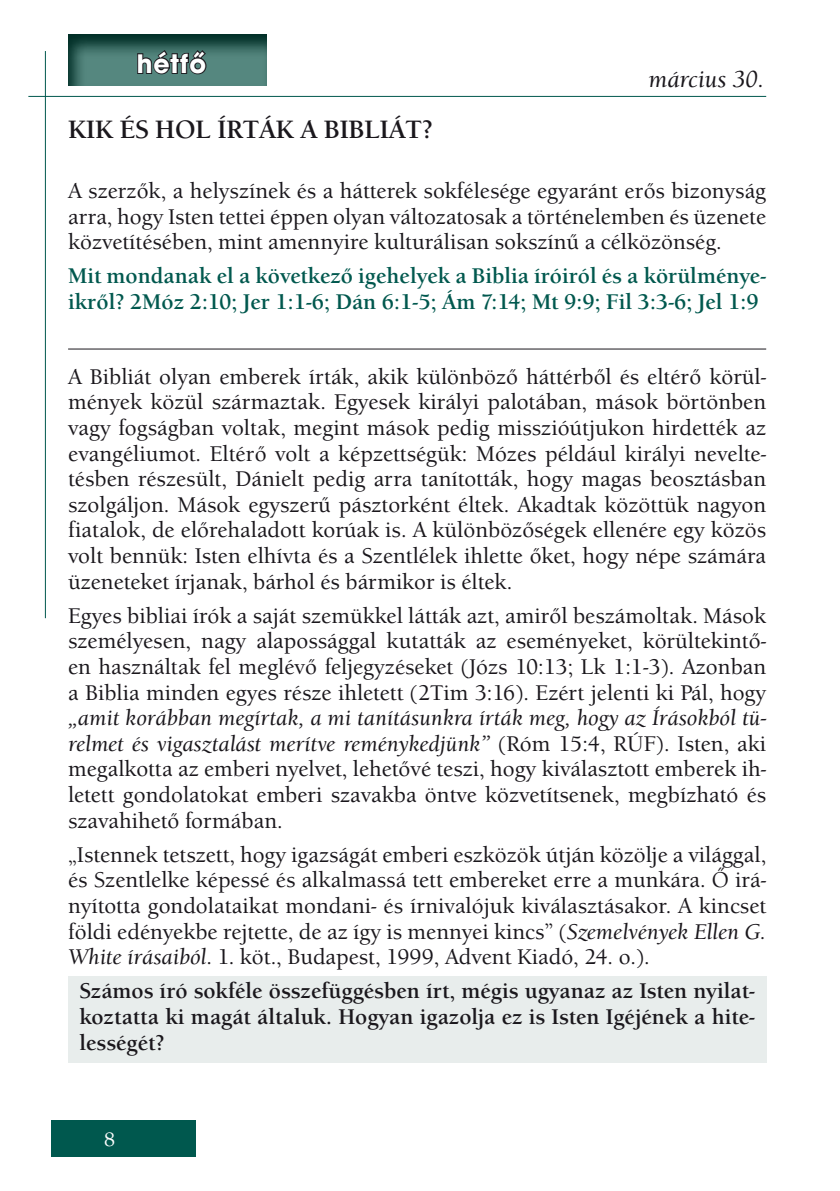
<style>
.page{position:relative;width:840px;height:1191px;background:#fff}
.page>*{position:absolute;margin:0;border:0;box-sizing:border-box;transform-origin:0 0}
.t1{font:700 28px "Avant Gar Got Itc TEE";letter-spacing:.04em;color:#fff}
.t2{font:700 26px "Berkeley Old Sty Itc TEE";color:#1a171c}
.t3{font:italic 500 24px "Berkeley Old Sty Itc TEE";color:#1a171c}
.t4{font:500 22px/25.6px "Berkeley Old Sty Itc TEE";color:#1a171c;text-align:justify}
.t5{font:700 22px/25.6px "Berkeley Old Sty Itc TEE";color:#1a171c;text-align:justify}
.t6{font:700 22px/25.6px "Berkeley Old Sty Itc TEE";color:#00584e}
.t7{font:500 20px "Berkeley Old Sty Itc TEE";color:#fff}
.s1{font-style:italic}
</style>
<div class="page">
<div style="left:51px;top:1120px;width:145px;height:37px;background:#00584e"></div>
<hr style="left:28px;top:96px;width:737px;height:1px;background:#00584e">
<hr style="left:45px;top:51px;width:1px;height:567px;background:#00584e">
<div style="left:68px;top:976px;width:697px;height:86px;background:#e8edec"></div>
<svg style="left:68px;top:34px;width:199px;height:52px;background:#3b6b63"></svg>
<svg style="left:136px;top:49px;width:72px;height:27px;background:#3a5654"></svg>
<hr style="left:68px;top:348px;width:697px;height:1px;background:#1a171c">
<p class="t1" style="left:137px;top:46px;width:71px">hétfő</p>
<p class="t2" style="left:68px;top:115px;width:366px">KIK ÉS HOL ÍRTÁK A BIBLIÁT?</p>
<p class="t3" style="left:648px;top:65px;width:117px">március 30.</p>
<p class="t4" style="left:68px;top:178px;width:699px">A szerzők, a helyszínek és a hátterek sokfélesége egyaránt erős bizonyság arra, hogy Isten tettei éppen olyan változatosak a történelemben és üzenete közvetítésében, mint amennyire kulturálisan sokszínű a célközönség.</p>
<p class="t6" style="left:68px;top:263px;width:699px">Mit mondanak el a következő igehelyek a Biblia íróiról és a körülménye&shy;ikről? 2Móz 2:10; Jer 1:1-6; Dán 6:1-5; Ám 7:14; Mt 9:9; Fil 3:3-6; Jel 1:9</p>
<p class="t4" style="left:68px;top:364px;width:699px">A Bibliát olyan emberek írták, akik különböző háttérből és eltérő körül&shy;mények közül származtak. Egyesek királyi palotában, mások börtönben vagy fogságban voltak, megint mások pedig misszióútjukon hirdették az evangéliumot. Eltérő volt a képzettségük: Mózes például királyi nevelte&shy;tésben részesült, Dánielt pedig arra tanították, hogy magas beosztásban szolgáljon. Mások egyszerű pásztorként éltek. Akadtak közöttük nagyon fiatalok, de előrehaladott korúak is. A különbözőségek ellenére egy közös volt bennük: Isten elhívta és a Szentlélek ihlette őket, hogy népe számára üzeneteket írjanak, bárhol és bármikor is éltek.</p>
<p class="t4" style="left:68px;top:603px;width:699px">Egyes bibliai írók a saját szemükkel látták azt, amiről beszámoltak. Mások személyesen, nagy alapossággal kutatták az eseményeket, körültekintő&shy;en használtak fel meglévő feljegyzéseket (Józs 10:13; Lk 1:1-3). Azonban a Biblia minden egyes része ihletett (2Tim 3:16). Ezért jelenti ki Pál, hogy</p>
<p class="t4" style="left:68px;top:705px;width:699px"><span class="s1">„amit korábban megírtak, a mi tanításunkra írták meg, hogy az Írásokból tü&shy;relmet és vigasztalást merítve reménykedjünk”</span> (Róm 15:4, RÚF). Isten, aki megalkotta az emberi nyelvet, lehetővé teszi, hogy kiválasztott emberek ih&shy;letett gondolatokat emberi szavakba öntve közvetítsenek, megbízható és szavahihető formában.</p>
<p class="t4" style="left:68px;top:841px;width:699px">„Istennek tetszett, hogy igazságát emberi eszközök útján közölje a világgal, és Szentlelke képessé és alkalmassá tett embereket erre a munkára. Ő irá&shy;nyította gondolataikat mondani- és írnivalójuk kiválasztásakor. A kincset földi edényekbe rejtette, de az így is mennyei kincs” (<span class="s1">Szemelvények Ellen G.<br>White írásaiból</span>. 1. köt., Budapest, 1999, Advent Kiadó, 24. o.).</p>
<p class="t5" style="left:79px;top:978px;width:676px">Számos író sokféle összefüggésben írt, mégis ugyanaz az Isten nyilat&shy;koztatta ki magát általuk. Hogyan igazolja ez is Isten Igéjének a hite&shy;lességét?</p>
<p class="t7" style="left:104px;top:1128px;width:13px">8</p>
</div>
